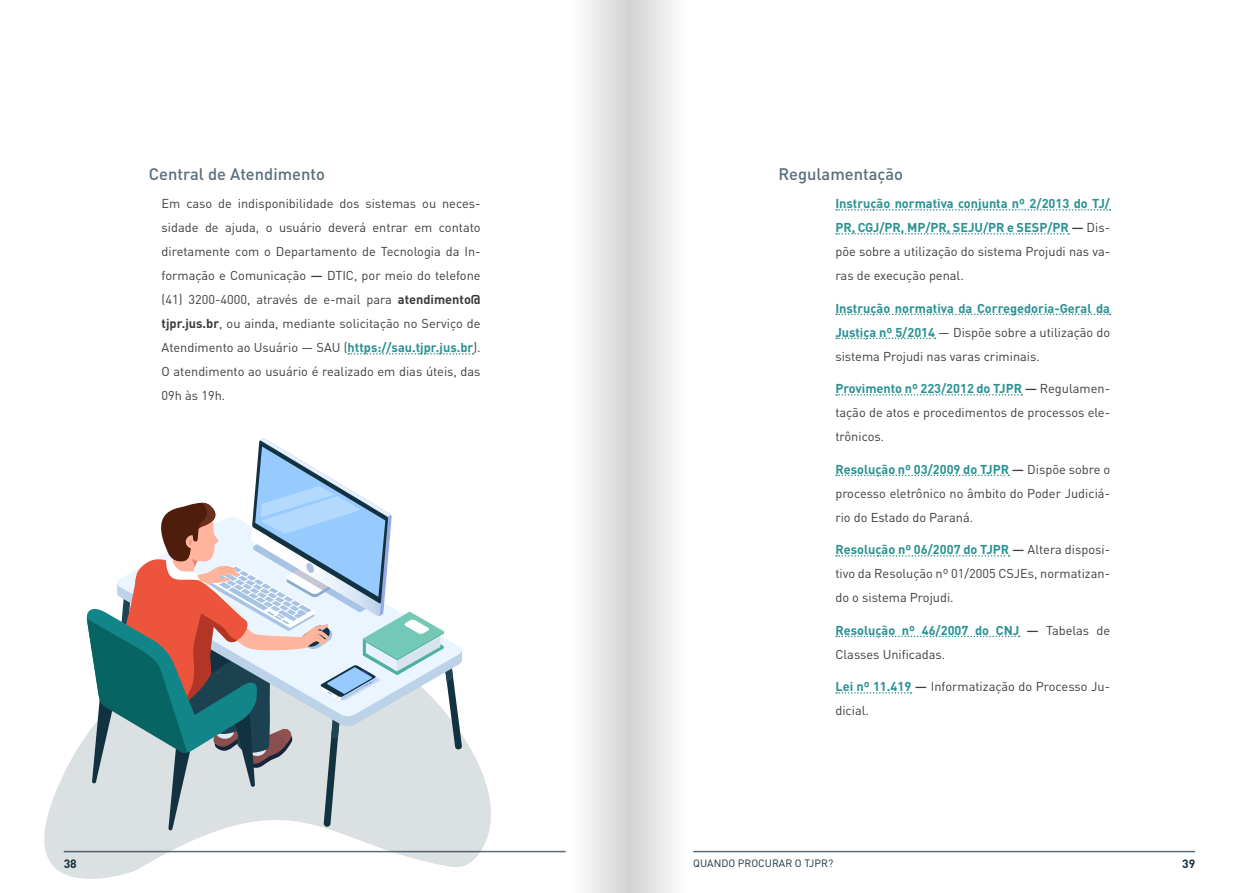
<style>
.page{position:relative;width:1259px;height:893px;background:#fff}
.page>*{position:absolute;margin:0;border:0;box-sizing:border-box;transform-origin:0 0}
.t1{font:500 16.5px "DIN Pro";color:#596e7a}
.t2{font:12.75px/24px "DIN Pro";color:#3c3c3b;text-align:justify}
.t3{font:700 12.75px/24px "DIN Pro";color:#2a9193;text-align:justify}
.t4{font:700 12px "DIN Pro";color:#123040}
.t5{font:10.5px "DIN Pro";color:#123040}
.s1{font-weight:500}
.s2{font-weight:700}
.s3{font-weight:700;color:#2a9193}
.s4{font-weight:500;color:#3c3c3b}
.s5{font-weight:400;color:#3c3c3b}
</style>
<div class="page">
<hr style="left:693px;top:851px;width:502px;height:1px;background:#596e79">
<hr style="left:64px;top:851px;width:502px;height:1px;background:#596e79">
<svg style="left:348px;top:353px;width:125px;height:2px"></svg>
<svg style="left:836px;top:209px;width:274px;height:2px"></svg>
<svg style="left:836px;top:233px;width:233px;height:2px"></svg>
<svg style="left:836px;top:314px;width:274px;height:1px"></svg>
<svg style="left:836px;top:338px;width:99px;height:1px"></svg>
<svg style="left:836px;top:394px;width:186px;height:2px"></svg>
<svg style="left:836px;top:475px;width:173px;height:1px"></svg>
<svg style="left:836px;top:555px;width:173px;height:2px"></svg>
<svg style="left:836px;top:636px;width:183px;height:1px"></svg>
<svg style="left:836px;top:692px;width:75px;height:2px"></svg>
<svg style="left:44px;top:735px;width:447px;height:144px"></svg>
<svg style="left:85px;top:438px;width:377px;height:392px"></svg>
<div style="left:629px;top:0;width:96px;height:893px;background:linear-gradient(to right,#d9d9d9,#fff)"></div>
<div style="left:533px;top:0;width:96px;height:893px;background:linear-gradient(to right,#fff,#dadada)"></div>
<p class="t1" style="left:149px;top:163px;width:178px">Central de Atendimento</p>
<p class="t2" style="left:162px;top:191px;width:320px">Em caso de indisponibilidade dos sistemas ou neces&shy;sidade de ajuda, o usuário deverá entrar em contato diretamente com o Departamento de Tecnologia da In&shy;formação e Comunicação <span class="s1">—</span> DTIC, por meio do telefone (41) 3200-4000, através de e-mail para <span class="s2">atendimento@ tjpr.jus.br</span>, ou ainda, mediante solicitação no Serviço de Atendimento ao Usuário — SAU (<span class="s3">https://sau.tjpr.jus.br</span>).<br>O atendimento ao usuário é realizado em dias úteis, das 09h às 19h.</p>
<p class="t1" style="left:778px;top:163px;width:126px">Regulamentação</p>
<p class="t3" style="left:835px;top:191px;width:276px">Instrução normativa conjunta nº 2/2013 do TJ/ PR, CGJ/PR, MP/PR, SEJU/PR e SESP/PR <span class="s4">—</span> <span class="s5">Dis&shy;põe sobre a utilização do sistema Projudi nas va&shy;ras de execução penal.</span></p>
<p class="t2" style="left:835px;top:295px;width:276px"><span class="s3">Instrução normativa da Corregedoria-Geral da Justiça nº 5/2014</span> — Dispõe sobre a utilização do sistema Projudi nas varas criminais.</p>
<p class="t2" style="left:835px;top:376px;width:276px"><span class="s3">Provimento nº 223/2012 do TJPR</span> <span class="s1">—</span> Regulamen&shy;tação de atos e procedimentos de processos ele&shy;trônicos.</p>
<p class="t2" style="left:835px;top:456px;width:276px"><span class="s3">Resolução nº 03/2009 do TJPR</span> <span class="s1">—</span> Dispõe sobre o processo eletrônico no âmbito do Poder Judiciá&shy;rio do Estado do Paraná.</p>
<p class="t2" style="left:835px;top:537px;width:276px"><span class="s3">Resolução nº 06/2007 do TJPR</span> <span class="s1">—</span> Altera disposi&shy;tivo da Resolução nº 01/2005 CSJEs, normatizan&shy;do o sistema Projudi.</p>
<p class="t2" style="left:835px;top:617px;width:276px"><span class="s3">Resolução nº 46/2007 do CNJ</span> <span class="s1">—</span> Tabelas de<br>Classes Unificadas.</p>
<p class="t2" style="left:835px;top:674px;width:276px"><span class="s3">Lei nº 11.419</span> <span class="s1">—</span> Informatização do Processo Ju&shy;dicial.</p>
<p class="t4" style="left:64px;top:856px;width:15px">38</p>
<p class="t5" style="left:693px;top:856px;width:141px">QUANDO PROCURAR O TJPR?</p>
<p class="t4" style="left:1182px;top:856px;width:15px">39</p>
</div>
